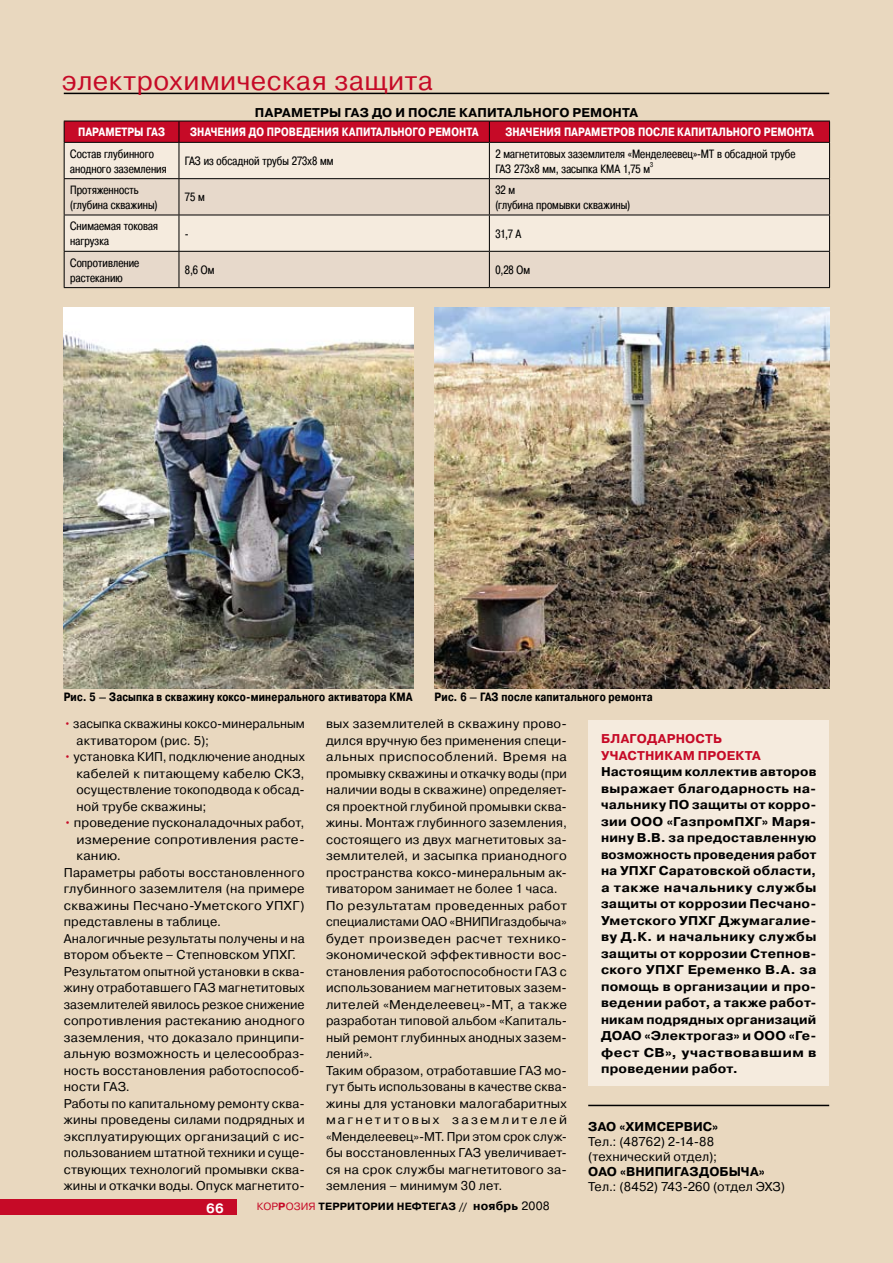
<style>
.page{position:relative;width:893px;height:1263px;background:#e9d8bf}
.page>*{position:absolute;margin:0;border:0;box-sizing:border-box;transform-origin:0 0}
.t1{font:27px "Pragmatica C";letter-spacing:.025em;color:#c60a27}
.t2{font:700 13.5px "Pragmatica C";color:#fff}
.t3{font:12.75px/16.5px "Pragmatica C";letter-spacing:.015em;color:#000}
.t4{font:700 12.75px/16.5px "Pragmatica C";letter-spacing:.015em;color:#000;text-align:justify;scale:1.04 1}
.t5{font:700 12.75px "Pragmatica C";letter-spacing:.015em;color:#000}
.t6{font:12.75px/16.5px "Pragmatica C";letter-spacing:.015em;color:#000;scale:.96 1}
.t7{font:12.75px "Pragmatica C";letter-spacing:.015em;color:#000;scale:1.04 1}
.t8{font:700 12.75px/16.5px "Pragmatica C";letter-spacing:.015em;color:#c60a27}
.t9{font:12.75px "Pragmatica C";letter-spacing:.015em;color:#000;scale:1.07 1}
.t10{font:12.75px "Pragmatica C";letter-spacing:.015em;color:#000;scale:1.05 1}
.t11{font:12px/15px "Pragmatica Cond C";letter-spacing:.01em;color:#000}
.t12{font:700 12px "Pragmatica Cond C";letter-spacing:.01em;color:#fff}
.t13{font:700 12px "Pragmatica Cond C";letter-spacing:.015em;color:#000}
.t14{font:700 10.5px "Pragmatica C";letter-spacing:.015em;color:#000}
.t15{font:7.05px "Pragmatica Cond C";color:#000}
.s1{color:#c60a27}
.s2{font-weight:400;color:#c60a27}
.s3{font-size:12px}
.s4{font-weight:400;font-size:12px}
</style>
<div class="page">
<hr style="left:64px;top:93px;width:765px;height:1px;background:#000">
<div style="left:0;top:1199px;width:237px;height:16px;background:#c60a27"></div>
<img style="left:64px;top:307px;width:349px;height:382px">
<div style="left:588px;top:720px;width:241px;height:366px;background:#f5ebde"></div>
<div style="left:65px;top:143px;width:764px;height:35px;background:#f5ebde"></div>
<svg style="left:65px;top:179px;width:764px;height:108px;fill:#e7d9cb"></svg>
<svg style="left:64px;top:121px;width:766px;height:21px;background:#be0925"></svg>
<hr style="left:179px;top:142px;width:310px;height:1px;background:#000">
<hr style="left:489px;top:142px;width:341px;height:1px;background:#000">
<hr style="left:489px;top:143px;width:1px;height:35px;background:#000">
<hr style="left:829px;top:143px;width:1px;height:35px;background:#000">
<hr style="left:64px;top:142px;width:115px;height:1px;background:#000">
<hr style="left:64px;top:143px;width:1px;height:35px;background:#000">
<hr style="left:179px;top:143px;width:1px;height:35px;background:#000">
<hr style="left:64px;top:215px;width:1px;height:36px;background:#000">
<hr style="left:179px;top:215px;width:1px;height:36px;background:#000">
<hr style="left:489px;top:215px;width:1px;height:36px;background:#000">
<hr style="left:829px;top:215px;width:1px;height:36px;background:#000">
<hr style="left:179px;top:178px;width:310px;height:1px;background:#000">
<hr style="left:179px;top:215px;width:310px;height:1px;background:#000">
<hr style="left:64px;top:178px;width:115px;height:1px;background:#000">
<hr style="left:64px;top:179px;width:1px;height:36px;background:#000">
<hr style="left:179px;top:179px;width:1px;height:36px;background:#000">
<hr style="left:64px;top:215px;width:115px;height:1px;background:#000">
<hr style="left:64px;top:251px;width:115px;height:1px;background:#000">
<hr style="left:64px;top:252px;width:1px;height:35px;background:#000">
<hr style="left:64px;top:287px;width:115px;height:1px;background:#000">
<hr style="left:179px;top:251px;width:310px;height:1px;background:#000">
<hr style="left:179px;top:252px;width:1px;height:35px;background:#000">
<hr style="left:179px;top:287px;width:310px;height:1px;background:#000">
<hr style="left:489px;top:251px;width:341px;height:1px;background:#000">
<hr style="left:489px;top:252px;width:1px;height:35px;background:#000">
<hr style="left:829px;top:252px;width:1px;height:35px;background:#000">
<hr style="left:489px;top:287px;width:341px;height:1px;background:#000">
<hr style="left:489px;top:178px;width:341px;height:1px;background:#000">
<hr style="left:489px;top:179px;width:1px;height:36px;background:#000">
<hr style="left:829px;top:179px;width:1px;height:36px;background:#000">
<hr style="left:489px;top:215px;width:341px;height:1px;background:#000">
<hr style="left:588px;top:1105px;width:241px;height:1px;background:#000">
<img style="left:435px;top:307px;width:394px;height:382px">
<h1 class="t1" style="left:62px;top:66px;width:373px">электрохимическая защита</h1>
<p class="t5" style="left:255px;top:105px;width:20px">Параметр</p>
<p class="t5" style="left:329px;top:105px;width:140px">ы ГАЗ до и после капитального</p>
<p class="t5" style="left:572px;top:105px;width:11px">ремонта</p>
<p class="t12" style="left:78px;top:125px;width:16px">Парам</p>
<p class="t12" style="left:115px;top:125px;width:52px">етр ы ГАЗ</p>
<p class="t12" style="left:190px;top:125px;width:85px">Значения до про</p>
<p class="t12" style="left:289px;top:125px;width:124px">ведения кап итального</p>
<p class="t12" style="left:429px;top:125px;width:45px">ремонта</p>
<p class="t12" style="left:505px;top:125px;width:67px">Значения парам</p>
<p class="t12" style="left:601px;top:125px;width:148px">етров после кап итального</p>
<p class="t12" style="left:764px;top:125px;width:45px">ремонта</p>
<p class="t11" style="left:70px;top:146px;width:98px">Состав глубинного анодного заземления</p>
<p class="t11" style="left:185px;top:154px;width:150px">ГАЗ из обсадной трубы 273х8 мм</p>
<p class="t11" style="left:495px;top:146px;width:302px">2 магнетитовых заземлителя «Менделеевец»-МТ в обсадной трубе<br>ГАЗ 273х8 мм, засыпка КМА 1,75 м</p>
<p class="t15" style="left:650px;top:160px;width:5px">3</p>
<p class="t11" style="left:70px;top:182px;width:89px">Протяженность (глубина скважины)</p>
<p class="t11" style="left:185px;top:190px;width:21px">75 м</p>
<p class="t11" style="left:495px;top:182px;width:136px">32 м<br>(глубина промывки скважины)</p>
<p class="t11" style="left:70px;top:219px;width:89px">Снимаемая токовая нагрузка</p>
<p class="t11" style="left:185px;top:226px;width:5px">-</p>
<p class="t11" style="left:495px;top:226px;width:27px">31,7 А</p>
<p class="t11" style="left:70px;top:255px;width:71px">Сопротивление растеканию</p>
<p class="t11" style="left:185px;top:262px;width:31px">8,6 Ом</p>
<p class="t11" style="left:495px;top:262px;width:36px">0,28 Ом</p>
<p class="t13" style="left:64px;top:690px;width:350px">Рис. 5 – Засыпка в скважину коксо-минерального активатора КМА</p>
<p class="t13" style="left:435px;top:690px;width:219px">Рис. 6 – ГАЗ после капитального ремонта</p>
<p class="t6" style="left:77px;top:716px;width:239px;text-indent:-13px"><span class="s1">•</span> засыпка скважины коксо-минеральным активатором (рис. 5);</p>
<p class="t3" style="left:77px;top:749px;width:230px;text-align:justify;text-indent:-13px"><span class="s1">•</span> установка КИП, подключение анодных кабелей к питающему кабелю СКЗ, осуществление токоподвода к обсад&shy;ной трубе скважины;</p>
<p class="t3" style="left:64px;top:815px;width:242px"><span class="s1">•</span> проведение пусконаладочных работ,</p>
<p class="t9" style="left:77px;top:832px;width:215px">измерение сопротивления расте-</p>
<p class="t10" style="left:77px;top:849px;width:44px">канию.</p>
<p class="t3" style="left:64px;top:864px;width:242px">Параметры работы восстановленного</p>
<p class="t3" style="left:64px;top:881px;width:242px">глубинного заземлителя (на примере</p>
<p class="t7" style="left:64px;top:898px;width:233px">скважины Песчано-Уметского УПХГ)</p>
<p class="t3" style="left:64px;top:914px;width:159px">представлены в таблице.</p>
<p class="t3" style="left:64px;top:930px;width:242px">Аналогичные результаты получены и на</p>
<p class="t3" style="left:64px;top:947px;width:234px">втором объекте – Степновском УПХГ.</p>
<p class="t3" style="left:64px;top:963px;width:242px">Результатом опытной установки в сква-</p>
<p class="t3" style="left:64px;top:980px;width:242px">жину отработавшего ГАЗ магнетитовых</p>
<p class="t3" style="left:64px;top:996px;width:242px">заземлителей явилось резкое снижение</p>
<p class="t3" style="left:64px;top:1013px;width:242px">сопротивления растеканию анодного</p>
<p class="t3" style="left:64px;top:1029px;width:242px">заземления, что доказало принципи-</p>
<p class="t3" style="left:64px;top:1046px;width:242px">альную возможность и целесообраз-</p>
<p class="t3" style="left:64px;top:1062px;width:242px">ность восстановления работоспособ-</p>
<p class="t3" style="left:64px;top:1079px;width:68px">ности ГАЗ.</p>
<p class="t3" style="left:64px;top:1095px;width:242px">Работы по капитальному ремонту сква-</p>
<p class="t3" style="left:64px;top:1112px;width:242px">жины проведены силами подрядных и</p>
<p class="t3" style="left:64px;top:1128px;width:242px">эксплуатирующих организаций с ис-</p>
<p class="t3" style="left:64px;top:1145px;width:242px">пользованием штатной техники и суще-</p>
<p class="t3" style="left:64px;top:1161px;width:242px">ствующих технологий промывки сква-</p>
<p class="t3" style="left:64px;top:1178px;width:242px">жины и откачки воды. Опуск магнетито-</p>
<p class="t3" style="left:326px;top:716px;width:242px">вых заземлителей в скважину прово&shy;дился вручную без применения специ&shy;альных приспособлений. Время на промывку скважины и откачку воды (при наличии воды в скважине) определяет&shy;ся проектной глубиной промывки сква&shy;жины. Монтаж глубинного заземления, состоящего из двух магнетитовых за&shy;землителей, и засыпка прианодного пространства коксо-минеральным ак&shy;тиватором занимает не более 1 часа.<br>По результатам проведенных работ специалистами ОАО «ВНИПИгаздобыча» будет произведен расчет технико&shy;экономической эффективности вос&shy;становления работоспособности ГАЗ с использованием магнетитовых зазем&shy;лителей «Менделеевец»-МТ, а также разработан типовой альбом «Капиталь&shy;ный ремонт глубинных анодных зазем&shy;лений».<br>Таким образом, отработавшие ГАЗ мо&shy;гут быть использованы в качестве сква&shy;жины для установки малогабаритных магнетитовых заземлителей «Менделеевец»-МТ. При этом срок служ&shy;бы восстановленных ГАЗ увеличивает&shy;ся на срок службы магнетитового за&shy;земления – минимум 30 лет.</p>
<p class="t2" style="left:206px;top:1200px;width:19px">66</p>
<p class="t14" style="left:257px;top:1200px;width:294px"><span class="s2">КОР</span><span class="s1">Р</span><span class="s2">ОЗИЯ</span> ТЕРРИТОРИИ НЕФТЕГАЗ // <span class="s3">ноябрь</span> <span class="s4">2008</span></p>
<p class="t8" style="left:601px;top:731px;width:161px">БЛАГОДАРНОСТЬ<br>УЧАСТНИКАМ ПРОЕКТА</p>
<p class="t4" style="left:601px;top:764px;width:209px">Настоящим коллектив авторов выражает благодарность на&shy;чальнику ПО защиты от корро&shy;зии ООО «ГазпромПХГ» Маря&shy;нину В.В. за предоставленную возможность проведения работ на УПХГ Саратовской области, а также начальнику службы защиты от коррозии Песчано-Уметского УПХГ Джумагалие&shy;ву Д.К. и начальнику службы защиты от коррозии Степнов&shy;ского УПХГ Еременко В.А. за помощь в организации и про&shy;ведении работ, а также работ&shy;никам подрядных организаций ДОАО «Электрогаз» и ООО «Ге&shy;фест СВ», участвовавшим в проведении работ.</p>
<p class="t5" style="left:588px;top:1119px;width:88px">ЗАО «Хим серви</p>
<p class="t5" style="left:703px;top:1119px;width:17px">с»</p>
<p class="t3" style="left:588px;top:1134px;width:130px;line-height:15px">тел.: (48762) 2-14-88 (технический отдел);</p>
<p class="t5" style="left:588px;top:1164px;width:95px">ОАО «ВНИПИгаз</p>
<p class="t5" style="left:699px;top:1164px;width:67px">добыча»</p>
<p class="t3" style="left:588px;top:1178px;width:198px">тел.: (8452) 743-260 (отдел ЭХЗ)</p>
</div>
